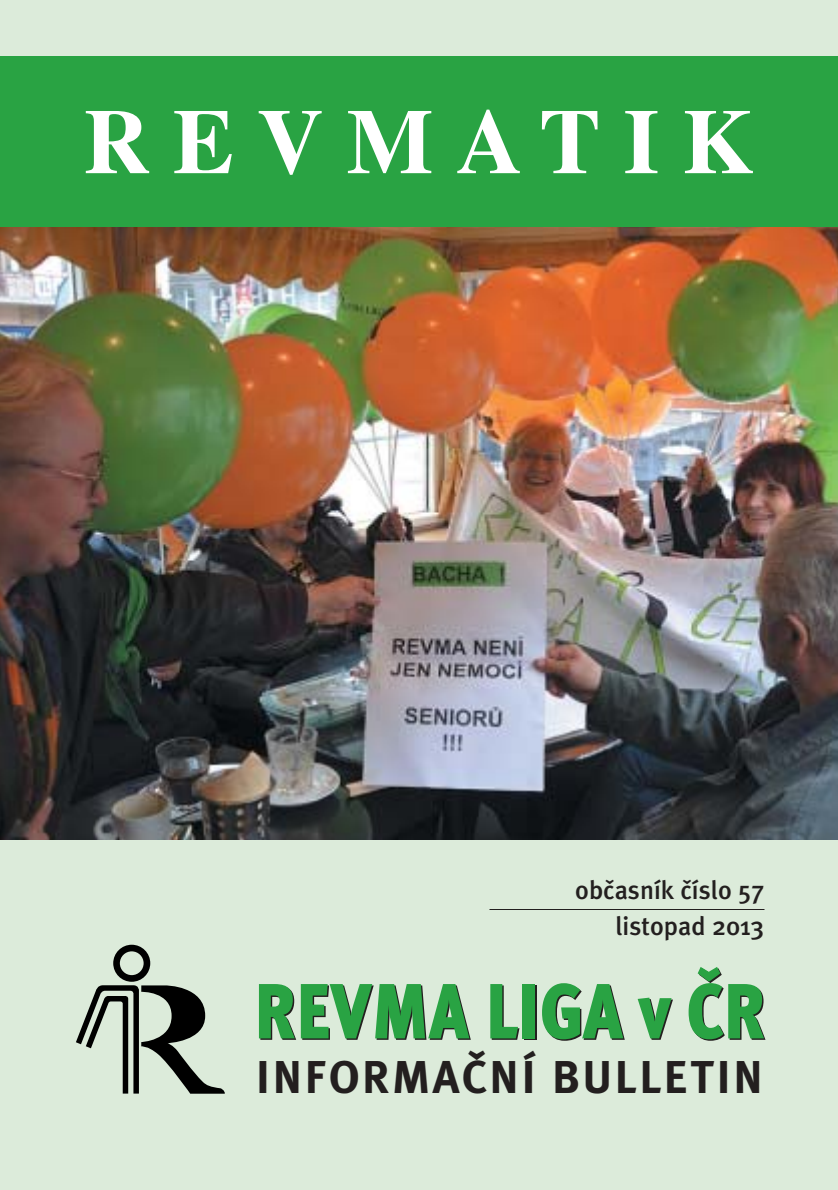
<style>
.page{position:relative;width:838px;height:1190px;background:#dcebda}
.page>*{position:absolute;margin:0;border:0;box-sizing:border-box;transform-origin:0 0}
.t1{font:700 92px "Times CE";letter-spacing:.25em;color:#fff}
.t2{font:78px "Meta Plus Black Roman";color:#231f1f;scale:.85 1}
.t3{font:46px "Meta Plus Bold Plain";letter-spacing:.05em;color:#231f1f}
.t4{font:26px/36px "Meta Plus Medium Roman";color:#231f1f;text-align:right}
</style>
<div class="page">
<hr style="left:490px;top:909px;width:274px;height:1px;background:#231f1f">
<svg style="left:76px;top:945px;width:149px;height:149px"></svg>
<img style="left:0;top:227px;width:838px;height:612px">
<div style="left:0;top:57px;width:838px;height:170px;background:#29a343"></div>
<h1 class="t1" style="left:83px;top:108px;width:672px">REVMATIK</h1>
<p class="t4" style="left:575px;top:875px;width:191px">obãasník ãíslo 57 listopad 2013</p>
<h2 class="t2" style="left:255px;top:984px;width:603px">REVMA LIGA v âR</h2>
<h3 class="t3" style="left:256px;top:1061px;width:509px">INFORMAâNÍ BULLETIN</h3>
</div>
